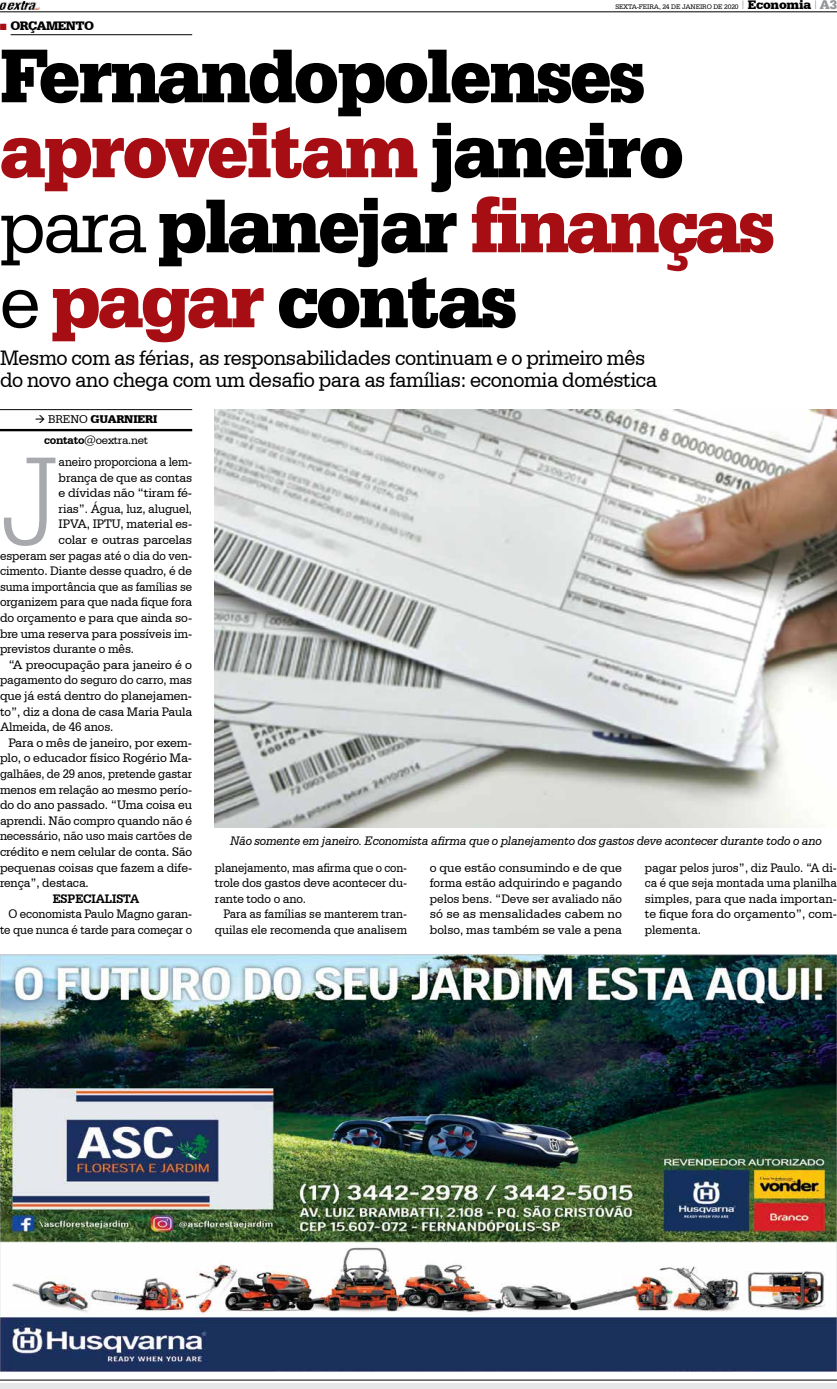
<style>
.page{position:relative;width:837px;height:1389px;background:#fff}
.page>*{position:absolute;margin:0;border:0;box-sizing:border-box;transform-origin:0 0}
.t1{font:300 133.7px "Serifa BT";color:#a7a9ac;scale:.95 1}
.t2{font:900 80px/75px "Serifa BT";letter-spacing:-.04em;color:#000;scale:.95 1}
.t3{font:22px/22px "Serifa BT";letter-spacing:-.02em;color:#000;scale:.95 1}
.t4{font:13px/15.6px "Serifa BT";letter-spacing:-.01em;color:#000;text-align:justify}
.t5{font:13px/15.6px "Serifa BT";letter-spacing:-.01em;color:#000;text-align:right;scale:.93 1}
.t6{font:13px/15.6px "Serifa BT";letter-spacing:-.01em;color:#000;text-align:justify;scale:.91 1}
.t7{font:13px "Serifa BT";letter-spacing:-.01em;color:#000;scale:.95 1}
.t8{font:13px "Serifa BT";letter-spacing:-.01em;color:#000;scale:.96 1}
.t9{font:italic 13px "Serifa BT";letter-spacing:-.01em;color:#000;scale:.95 1}
.t10{font:13px "Serifa BT";letter-spacing:-.01em;color:#000;scale:.92 1}
.t11{font:13px "Serifa BT";letter-spacing:-.01em;color:#000;scale:.94 1}
.t12{font:700 13px "Serifa BT";letter-spacing:-.01em;color:#000;scale:.95 1}
.t13{font:900 13px "Serifa BT";letter-spacing:-.04em;color:#000}
.t14{font:11.8px/20.8px "Serifa BT";letter-spacing:-.02em;color:#000;text-align:center}
.t15{font:7px "Serifa BT";letter-spacing:-.02em;color:#000}
.s1{color:#a70e13}
.s2{font-weight:900;font-size:13px}
.s3{font-family:"Serifa DEE";font-weight:700;font-size:13px;color:#939598}
.s4{font-weight:400}
.s5{font-weight:900}
.s6{font-weight:700}
</style>
<div class="page">
<div style="left:0;top:1383px;width:836px;height:6px;background:#e6e7e8"></div>
<hr style="left:0;top:1380px;width:836px;height:1px;background:#000">
<hr style="left:0;top:12px;width:836px;height:1px;background:#000">
<img style="left:0;top:1px;width:39px;height:8px">
<hr style="left:11px;top:35px;width:181px;height:1px;background:#000">
<img style="left:215px;top:409px;width:621px;height:419px">
<hr style="left:0;top:409px;width:192px;height:1px;background:#000">
<hr style="left:0;top:429px;width:192px;height:2px;background:#000">
<img style="left:0;top:955px;width:836px;height:417px">
<p class="t13" style="left:0;top:17px;width:95px"><span class="s1">→</span> ORÇAMENTO</p>
<p class="t15" style="left:615px;top:2px;width:223px">SEXTA-FEIRA, 24 DE JANEIRO DE 2020 <sup>|</sup> <span class="s2">Economia</span> <sup>|</sup> <span class="s3">A3</span></p>
<h2 class="t2" style="left:0;top:36px;width:816px">Fernandopolenses <span class="s1">aproveitam</span> janeiro <span class="s4">para</span> planejar <span class="s1">finanças </span><span class="s4">e</span> <span class="s1">pagar</span> contas</h2>
<h3 class="t3" style="left:0;top:347px;width:693px">Mesmo com as férias, as responsabilidades continuam e o primeiro mês do novo ano chega com um desafio para as famílias: economia doméstica</h3>
<p class="t14" style="left:35px;top:409px;width:124px">→ BRENO <span class="s5">GUARNIERI </span><span class="s6">contato</span>@oextra.net</p>
<h1 class="t1" style="left:0;top:423px;width:64px">J</h1>
<p class="t10" style="left:59px;top:454px;width:147px">aneiro proporciona a lem-</p>
<p class="t8" style="left:59px;top:470px;width:140px">brança de que as contas</p>
<p class="t4" style="left:59px;top:485px;width:135px">e dívidas não “tiram fé-</p>
<p class="t7" style="left:59px;top:501px;width:142px">rias”. Água, luz, aluguel,</p>
<p class="t4" style="left:59px;top:516px;width:135px">IPVA, IPTU, material es-</p>
<p class="t4" style="left:59px;top:532px;width:135px">colar e outras parcelas</p>
<p class="t5" style="left:0;top:547px;width:208px">esperam ser pagas até o dia do ven-</p>
<p class="t7" style="left:0;top:563px;width:204px">cimento. Diante desse quadro, é de</p>
<p class="t10" style="left:0;top:579px;width:210px">suma importância que as famílias se</p>
<p class="t7" style="left:0;top:594px;width:204px">organizem para que nada fique fora</p>
<p class="t4" style="left:0;top:610px;width:194px">do orçamento e para que ainda so-</p>
<p class="t8" style="left:0;top:626px;width:202px">bre uma reserva para possíveis im-</p>
<p class="t7" style="left:0;top:641px;width:143px">previstos durante o mês.</p>
<p class="t4" style="left:9px;top:657px;width:185px">“A preocupação para janeiro é o</p>
<p class="t11" style="left:0;top:672px;width:206px">pagamento do seguro do carro, mas</p>
<p class="t4" style="left:0;top:688px;width:194px">que já está dentro do planejamen-</p>
<p class="t8" style="left:0;top:704px;width:202px">to”, diz a dona de casa Maria Paula</p>
<p class="t7" style="left:0;top:719px;width:121px">Almeida, de 46 anos.</p>
<p class="t4" style="left:9px;top:735px;width:185px">Para o mês de janeiro, por exem-</p>
<p class="t4" style="left:0;top:750px;width:194px">plo, o educador físico Rogério Ma-</p>
<p class="t6" style="left:0;top:766px;width:212px">galhães, de 29 anos, pretende gastar</p>
<p class="t7" style="left:0;top:782px;width:204px">menos em relação ao mesmo perío-</p>
<p class="t4" style="left:0;top:797px;width:193px">do do ano passado. “Uma coisa eu</p>
<p class="t8" style="left:0;top:813px;width:201px">aprendi. Não compro quando não é</p>
<p class="t5" style="left:0;top:828px;width:208px">necessário, não uso mais cartões de</p>
<p class="t4" style="left:0;top:844px;width:194px">crédito e nem celular de conta. São</p>
<p class="t4" style="left:0;top:859px;width:194px">pequenas coisas que fazem a dife-</p>
<p class="t7" style="left:0;top:875px;width:95px">rença”, destaca.</p>
<p class="t12" style="left:53px;top:891px;width:93px">ESPECIALISTA</p>
<p class="t5" style="left:0;top:906px;width:208px">O economista Paulo Magno garan&shy;te que nunca é tarde para começar o</p>
<p class="t9" style="left:230px;top:833px;width:624px">Não somente em janeiro. Economista afirma que o planejamento dos gastos deve acontecer durante todo o ano</p>
<p class="t6" style="left:215px;top:859px;width:213px">planejamento, mas afirma que o con&shy;trole dos gastos deve acontecer du&shy;rante todo o ano.</p>
<p class="t6" style="left:215px;top:906px;width:213px;text-align:right">Para as famílias se manterem tran&shy;quilas ele recomenda que analisem</p>
<p class="t4" style="left:429px;top:859px;width:194px">o que estão consumindo e de que forma estão adquirindo e pagando pelos bens. “Deve ser avaliado não só se as mensalidades cabem no bolso, mas também se vale a pena</p>
<p class="t5" style="left:644px;top:859px;width:208px;text-align:justify">pagar pelos juros”, diz Paulo. “A di&shy;ca é que seja montada uma planilha simples, para que nada importan&shy;te fique fora do orçamento”, com&shy;plementa.</p>
</div>
